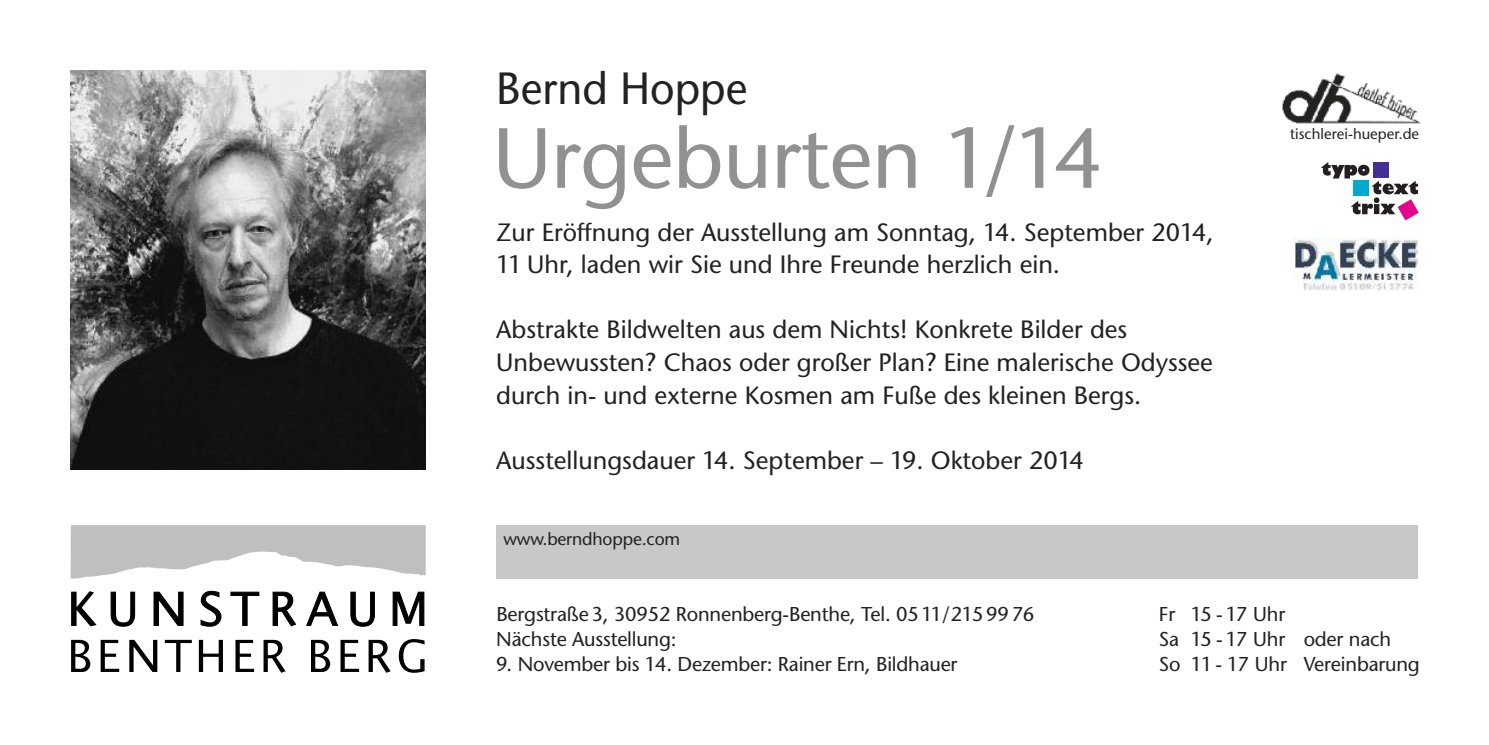
<style>
.page{position:relative;width:1489px;height:745px;background:#fff}
.page>*{position:absolute;margin:0;border:0;box-sizing:border-box;transform-origin:0 0}
.t1{font:85px "Stone Sans";letter-spacing:-.005em;color:#919190}
.t2{font:45px "Stone Sans";color:#222221;scale:.95 1}
.t3{font:25px/32.5px "Stone Sans";color:#222221}
.t4{font:20px/25px "Stone Sans";letter-spacing:-.01em;color:#222221}
.t5{font:17.5px "Stone Sans";letter-spacing:-.01em;color:#222221}
.t6{font:15px "Stone Sans";color:#222221}
</style>
<div class="page">
<div style="left:496px;top:524px;width:921px;height:54px;background:#c8c8c8"></div>
<svg style="left:71px;top:525px;width:354px;height:54px"></svg>
<svg style="left:71px;top:591px;width:26px;height:35px"></svg>
<svg style="left:110px;top:591px;width:25px;height:35px"></svg>
<svg style="left:153px;top:591px;width:31px;height:34px"></svg>
<svg style="left:200px;top:590px;width:22px;height:36px"></svg>
<svg style="left:230px;top:591px;width:30px;height:34px"></svg>
<svg style="left:272px;top:591px;width:25px;height:35px"></svg>
<svg style="left:306px;top:591px;width:32px;height:34px"></svg>
<svg style="left:350px;top:591px;width:25px;height:35px"></svg>
<svg style="left:392px;top:591px;width:32px;height:34px"></svg>
<svg style="left:71px;top:639px;width:19px;height:32px"></svg>
<svg style="left:101px;top:639px;width:18px;height:32px"></svg>
<svg style="left:129px;top:639px;width:28px;height:32px"></svg>
<svg style="left:165px;top:639px;width:27px;height:32px"></svg>
<svg style="left:199px;top:639px;width:24px;height:32px"></svg>
<svg style="left:235px;top:639px;width:19px;height:32px"></svg>
<svg style="left:263px;top:639px;width:22px;height:33px"></svg>
<svg style="left:368px;top:639px;width:22px;height:33px"></svg>
<svg style="left:311px;top:639px;width:19px;height:32px"></svg>
<svg style="left:340px;top:639px;width:19px;height:32px"></svg>
<svg style="left:399px;top:639px;width:25px;height:33px"></svg>
<svg style="left:1321px;top:162px;width:97px;height:58px"></svg>
<img style="left:1282px;top:73px;width:138px;height:51px">
<img style="left:1293px;top:238px;width:125px;height:52px">
<img style="left:71px;top:71px;width:354px;height:398px">
<h2 class="t2" style="left:496px;top:71px;width:266px">Bernd Hoppe</h2>
<h1 class="t1" style="left:493px;top:125px;width:611px">Urgeburten 1/14</h1>
<p class="t3" style="left:496px;top:218px;width:718px">Zur Eröffnung der Ausstellung am Sonntag, 14. September 2014,<br>11 Uhr, laden wir Sie und Ihre Freunde herzlich ein.</p>
<p class="t3" style="left:496px;top:316px;width:718px">Abstrakte Bildwelten aus dem Nichts! Konkrete Bilder des<br>Unbewussten? Chaos oder großer Plan? Eine malerische Odyssee durch in- und externe Kosmen am Fuße des kleinen Bergs.</p>
<p class="t3" style="left:496px;top:446px;width:589px">Ausstellungsdauer 14. September – 19. Oktober 2014</p>
<p class="t5" style="left:503px;top:532px;width:178px">www.berndhoppe.com</p>
<p class="t6" style="left:1289px;top:127px;width:130px">tischlerei-hueper.de</p>
<p class="t4" style="left:496px;top:603px;width:539px">Bergstraße3, 30952 Ronnenberg-Benthe, Tel. 0511/2159976<br>Nächste Ausstellung:</p>
<p class="t4" style="left:496px;top:653px;width:463px">9. November bis 14. Dezember: Rainer Ern, Bildhauer</p>
<p class="t4" style="left:1158px;top:603px;width:130px;text-align:justify">Fr 15 - 17 Uhr Sa 15 - 17 Uhr So 11 - 17 Uhr</p>
<p class="t4" style="left:1303px;top:628px;width:118px">oder nach<br>Vereinbarung</p>
</div>
